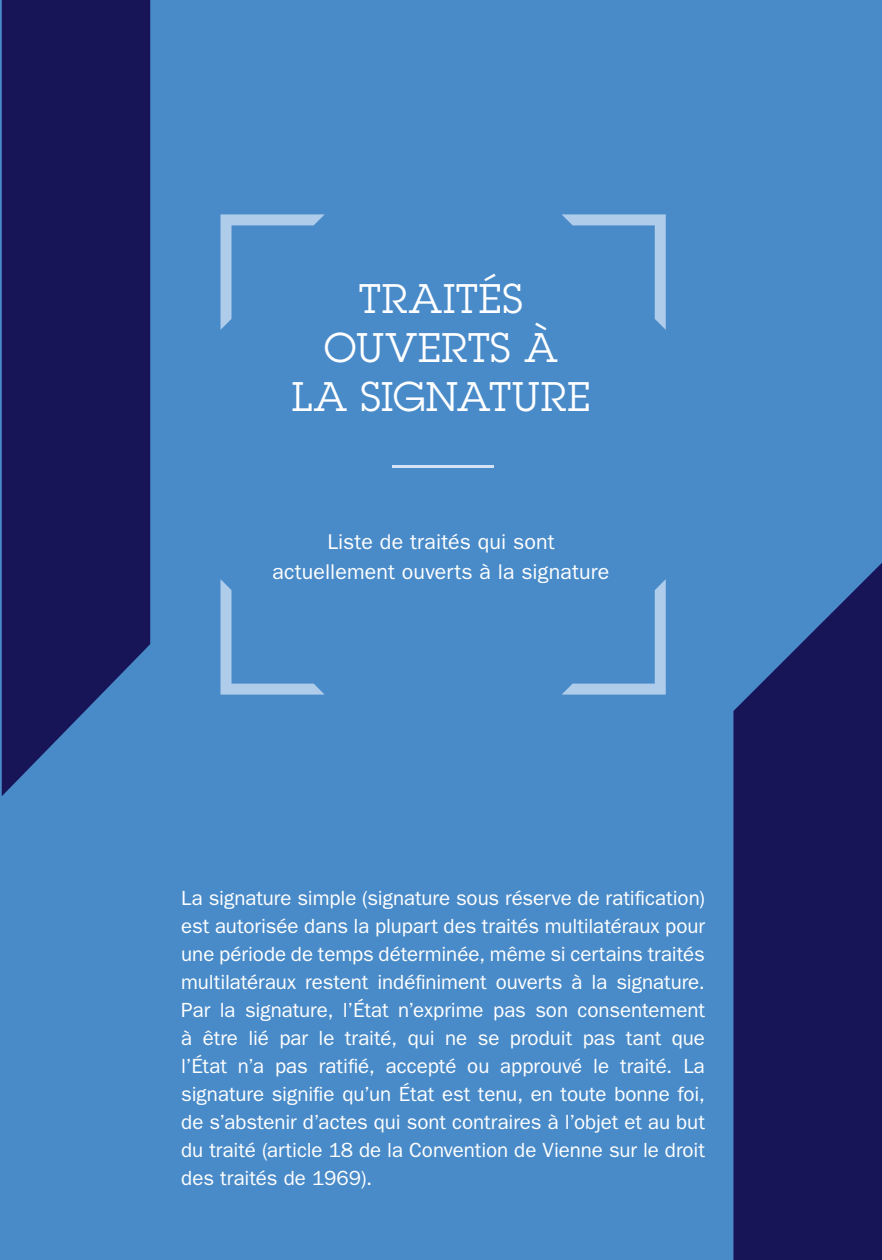
<style>
.page{position:relative;width:882px;height:1260px;background:#498bc9}
.page>*{position:absolute;margin:0;border:0;box-sizing:border-box;transform-origin:0 0}
.t1{font:40.43px/48.8px "Lubalin Graph Std";letter-spacing:.025em;color:#fff;text-align:center}
.t2{font:21.35px/29.8px "ITC Franklin Gothic Std";letter-spacing:.005em;color:#fff;text-align:center}
.t3{font:20.65px/28px "ITC Franklin Gothic Std";letter-spacing:-.005em;color:#fff;text-align:justify}
</style>
<div class="page">
<svg style="left:221px;top:214px;width:104px;height:116px;background:#5b96ce"></svg>
<svg style="left:562px;top:214px;width:104px;height:116px;background:#5b96cf"></svg>
<svg style="left:562px;top:579px;width:104px;height:116px;background:#5b96cf"></svg>
<svg style="left:221px;top:579px;width:104px;height:116px;background:#5b96ce"></svg>
<svg style="left:2px;top:0;width:148px;height:796px;background:#1b2061"></svg>
<svg style="left:733px;top:540px;width:149px;height:720px;background:#1d2566"></svg>
<hr style="left:392px;top:466px;width:102px;height:2px;background:#d3e2f4">
<h1 class="t1" style="left:292px;top:274px;width:300px">TRAITÉS<br>OUVERTS À<br>LA SIGNATURE</h1>
<p class="t2" style="left:273px;top:527px;width:338px">Liste de traités qui sont actuellement ouverts à la signature</p>
<p class="t3" style="left:181px;top:884px;width:525px">La signature simple (signature sous réserve de ratification) est autorisée dans la plupart des traités multilatéraux pour une période de temps déterminée, même si certains traités multilatéraux restent indéfiniment ouverts à la signature.<br>Par la signature, l’État n’exprime pas son consentement à être lié par le traité, qui ne se produit pas tant que l’État n’a pas ratifié, accepté ou approuvé le traité. La signature signifie qu’un État est tenu, en toute bonne foi, de s’abstenir d’actes qui sont contraires à l’objet et au but du traité (article 18 de la Convention de Vienne sur le droit des traités de 1969).</p>
</div>
